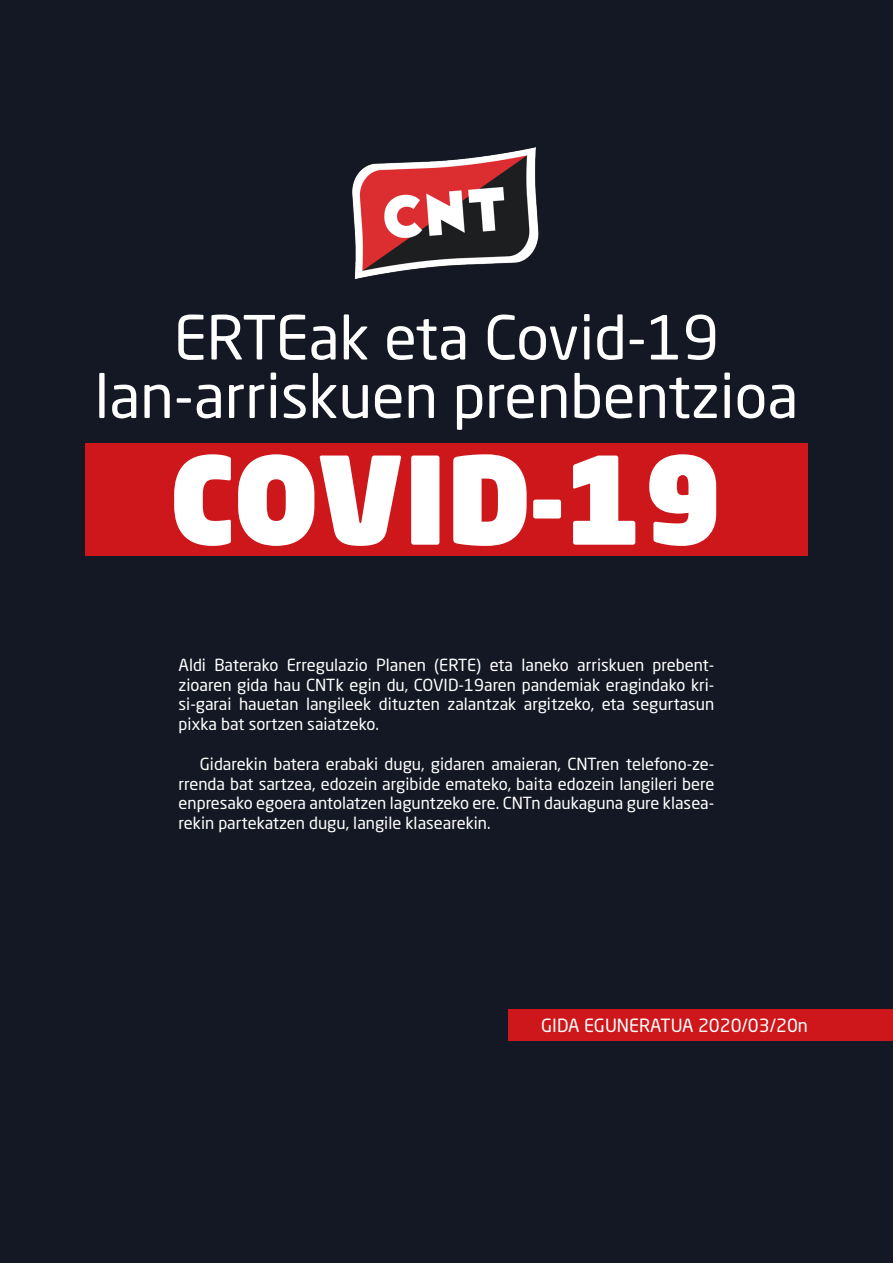
<style>
.page{position:relative;width:893px;height:1263px;background:#141824}
.page>*{position:absolute;margin:0;border:0;box-sizing:border-box;transform-origin:0 0}
.t1{font:900 120px "Neo Sans Pro";color:#fff}
.t2{font:60px/58.5px "Neo Sans Std";color:#fff;text-align:center}
.t3{font:18px "Neo Sans Std";color:#fff}
.t4{font:16.5px/19.8px "Neo Sans Std";color:#fff;text-align:justify}
</style>
<div class="page">
<div style="left:85px;top:443px;width:723px;height:113px;background:#cd171a"></div>
<img style="left:352px;top:148px;width:187px;height:131px">
<div style="left:508px;top:1009px;width:385px;height:31px;background:#cd171a"></div>
<h2 class="t2" style="left:95px;top:307px;width:705px">ERTEak eta Covid-19 lan-arriskuen prenbentzioa</h2>
<h1 class="t1" style="left:169px;top:420px;width:556px">COVID-19</h1>
<p class="t4" style="left:179px;top:654px;width:537px">Aldi Baterako Erregulazio Planen (ERTE) eta laneko arriskuen prebent&shy;zioaren gida hau CNTk egin du, COVID-19aren pandemiak eragindako kri&shy;si-garai hauetan langileek dituzten zalantzak argitzeko, eta segurtasun pixka bat sortzen saiatzeko.</p>
<p class="t4" style="left:179px;top:753px;width:537px;text-indent:21px">Gidarekin batera erabaki dugu, gidaren amaieran, CNTren telefono-ze&shy;rrenda bat sartzea, edozein argibide emateko, baita edozein langileri bere enpresako egoera antolatzen laguntzeko ere. CNTn daukaguna gure klasea&shy;rekin partekatzen dugu, langile klasearekin.</p>
<p class="t3" style="left:541px;top:1014px;width:268px">GIDA EGUNERATUA 2020/03/20n</p>
</div>
